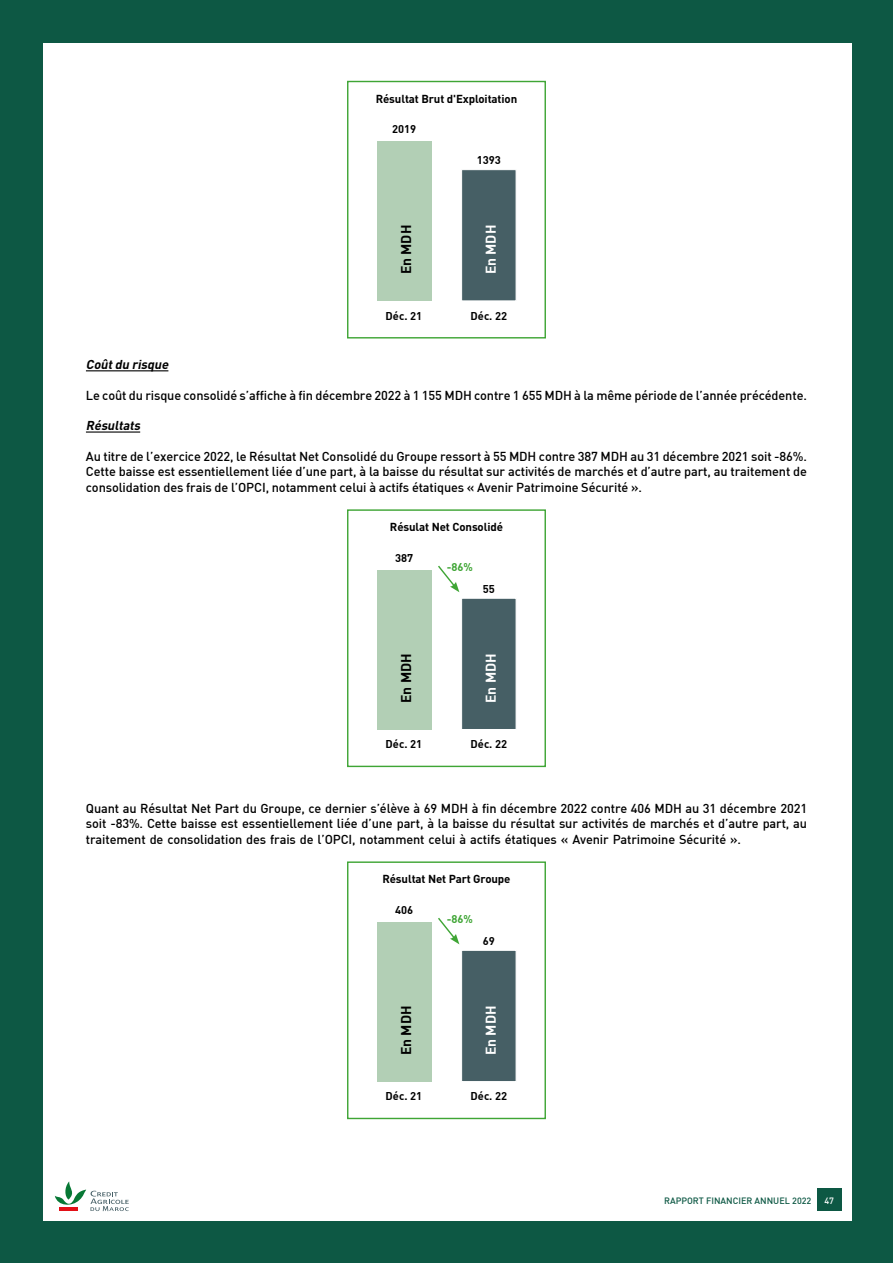
<style>
.page{position:relative;width:893px;height:1263px;background:#0d5844}
.page>*{position:absolute;margin:0;border:0;box-sizing:border-box;transform-origin:0 0}
.t1{font:13.8px "DIN Bold";color:#fff}
.t2{font:13.8px "DIN Bold";color:#000}
.t3{font:500 12.75px/15.3px "DIN";letter-spacing:-.01em;color:#000;text-align:justify}
.t4{font:italic 700 12.75px "DIN";color:#000}
.t5{font:700 11.55px "DIN";letter-spacing:-.01em;color:#000}
.t6{font:11.1px "DIN Bold";color:#000}
.t7{font:11.1px "DIN Bold";color:#3fa535}
.t8{font:500 9px "DIN";color:#0d5844}
.t9{font:500 9px "DIN";color:#fff}
</style>
<div class="page">
<div style="left:44px;top:43px;width:808px;height:1177px;background:#fff"></div>
<div style="left:817px;top:1188px;width:24px;height:23px;background:#0d5844"></div>
<svg style="left:55px;top:1181px;width:74px;height:30px"></svg>
<hr style="left:86px;top:370px;width:82px;height:1px;background:#000">
<hr style="left:86px;top:431px;width:54px;height:2px;background:#000">
<div style="left:461px;top:169px;width:55px;height:132px;background:#465f65;border:1px solid #fff"></div>
<div style="left:347px;top:81px;width:199px;height:257px;border:1px solid #3fa535"></div>
<div style="left:377px;top:141px;width:54px;height:160px;background:#b2cfb5"></div>
<div style="left:461px;top:598px;width:55px;height:132px;background:#465f65;border:1px solid #fff"></div>
<svg style="left:438px;top:565px;width:21px;height:27px"></svg>
<div style="left:347px;top:509px;width:199px;height:258px;border:1px solid #3fa535"></div>
<div style="left:377px;top:569px;width:54px;height:160px;background:#b2cfb5"></div>
<div style="left:461px;top:950px;width:55px;height:132px;background:#465f65;border:1px solid #fff"></div>
<svg style="left:438px;top:918px;width:21px;height:26px"></svg>
<div style="left:347px;top:861px;width:199px;height:258px;border:1px solid #3fa535"></div>
<div style="left:377px;top:922px;width:54px;height:159px;background:#b2cfb5"></div>
<p class="t5" style="left:376px;top:91px;width:143px">Résultat Brut d'Exploitation</p>
<p class="t6" style="left:392px;top:122px;width:26px">2019</p>
<p class="t2" style="left:397px;top:274px;width:51px;rotate:-90deg">En MDH</p>
<p class="t6" style="left:477px;top:153px;width:26px">1393</p>
<p class="t1" style="left:482px;top:274px;width:51px;rotate:-90deg">En MDH</p>
<p class="t6" style="left:386px;top:308px;width:38px">Déc. 21</p>
<p class="t6" style="left:471px;top:308px;width:38px">Déc. 22</p>
<p class="t4" style="left:86px;top:356px;width:87px">Coûtdu risque</p>
<p class="t3" style="left:86px;top:387px;width:722px">Le coût du risque consolidé s’affiche à fin décembre 2022 à 1 155 MDH contre 1 655 MDH à la même période de l’année précédente.</p>
<p class="t4" style="left:86px;top:417px;width:59px">Résultats</p>
<p class="t3" style="left:86px;top:448px;width:723px">Au titre de l’exercice 2022, le Résultat Net Consolidé du Groupe ressort à 55 MDH contre 387 MDH au 31 décembre 2021 soit -86%.<br>Cette baisse est essentiellement liée d’une part, à la baisse du résultat sur activités de marchés et d’autre part, au traitement de consolidation des frais de l’OPCI, notamment celui à actifs étatiques « Avenir Patrimoine Sécurité ».</p>
<p class="t5" style="left:390px;top:519px;width:115px">Résulat Net Consolidé</p>
<p class="t6" style="left:395px;top:550px;width:20px">387</p>
<p class="t2" style="left:397px;top:703px;width:51px;rotate:-90deg">En MDH</p>
<p class="t7" style="left:447px;top:560px;width:28px">-86%</p>
<p class="t6" style="left:483px;top:582px;width:14px">55</p>
<p class="t1" style="left:482px;top:703px;width:51px;rotate:-90deg">En MDH</p>
<p class="t6" style="left:386px;top:737px;width:38px">Déc. 21</p>
<p class="t6" style="left:471px;top:737px;width:38px">Déc. 22</p>
<p class="t3" style="left:86px;top:800px;width:723px">Quant au Résultat Net Part du Groupe, ce dernier s’élève à 69 MDH à fin décembre 2022 contre 406 MDH au 31 décembre 2021 soit -83%. Cette baisse est essentiellement liée d’une part, à la baisse du résultat sur activités de marchés et d’autre part, au traitement de consolidation des frais de l’OPCI, notamment celui à actifs étatiques « Avenir Patrimoine Sécurité ».</p>
<p class="t5" style="left:382px;top:872px;width:130px">Résultat Net Part Groupe</p>
<p class="t6" style="left:395px;top:902px;width:20px">406</p>
<p class="t2" style="left:397px;top:1055px;width:51px;rotate:-90deg">En MDH</p>
<p class="t7" style="left:447px;top:912px;width:28px">-86%</p>
<p class="t6" style="left:483px;top:934px;width:14px">69</p>
<p class="t1" style="left:482px;top:1055px;width:51px;rotate:-90deg">En MDH</p>
<p class="t6" style="left:386px;top:1089px;width:38px">Déc. 21</p>
<p class="t6" style="left:471px;top:1089px;width:38px">Déc. 22</p>
<p class="t8" style="left:664px;top:1195px;width:149px">RAPPORT FINANCIER ANNUEL 2022</p>
<p class="t9" style="left:824px;top:1195px;width:11px">47</p>
</div>
